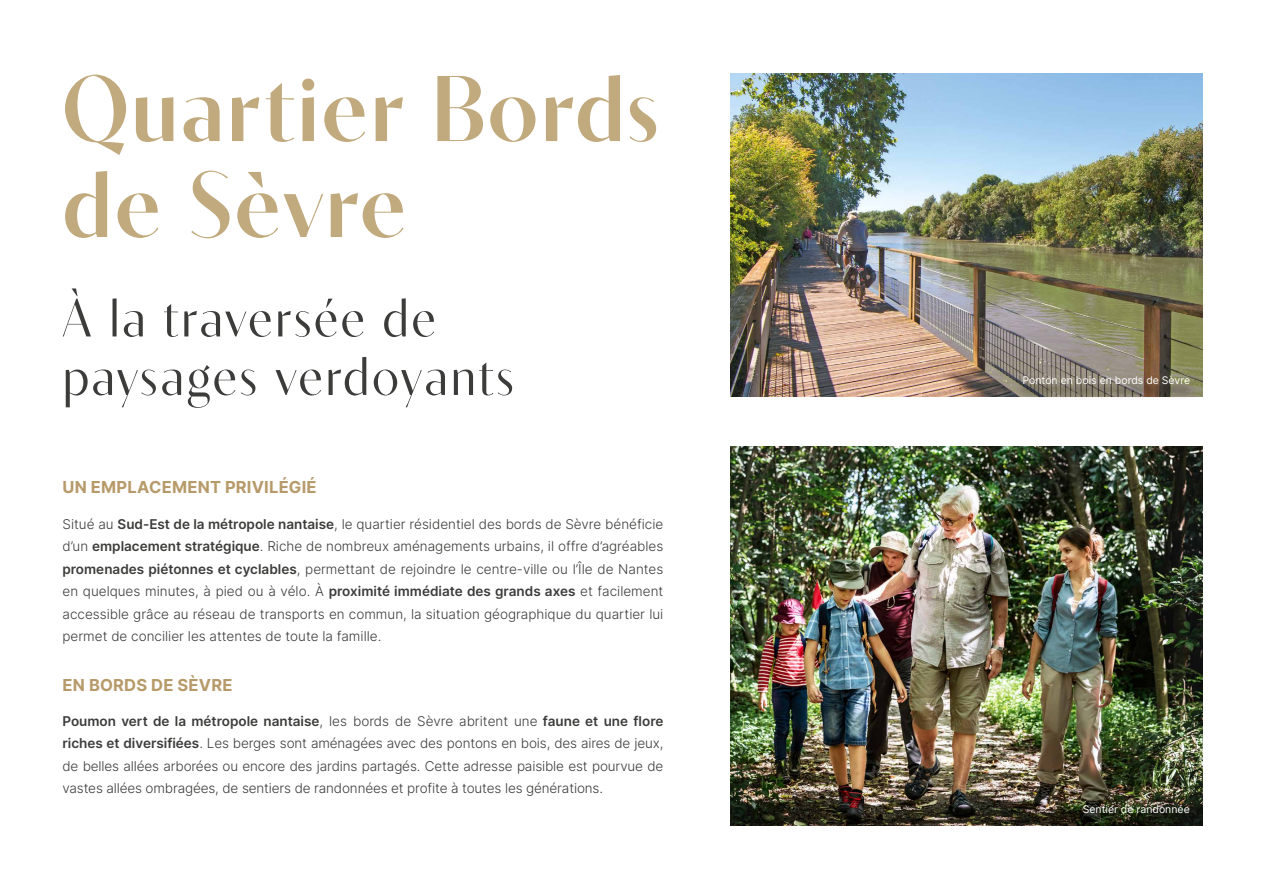
<style>
.page{position:relative;width:1263px;height:893px;background:#fff}
.page>*{position:absolute;margin:0;border:0;box-sizing:border-box;transform-origin:0 0}
.t1{font:600 93px/96px "Contralto Big";letter-spacing:.03em;color:#c1aa7e}
.t2{font:300 54px/58.5px "Contralto Big";letter-spacing:.05em;color:#3c3c3b}
.t3{font:700 16.5px "Inter";letter-spacing:.01em;color:#b79a69}
.t4{font:300 13.5px/22.5px "Inter";letter-spacing:-.01em;color:#3c3c3b;text-align:justify}
.t5{font:10.5px "Inter";color:#fff}
.s1{font-weight:600}
</style>
<div class="page">
<img style="left:730px;top:73px;width:472px;height:323px">
<img style="left:730px;top:446px;width:472px;height:379px">
<div style="left:1015px;top:377px;width:181px;height:24px;background:#000;opacity:.75"></div>
<h1 class="t1" style="left:63px;top:53px;width:597px">Quartier Bords de Sèvre</h1>
<h2 class="t2" style="left:63px;top:284px;width:453px">À la traversée de paysages verdoyants</h2>
<p class="t3" style="left:63px;top:475px;width:256px">UN EMPLACEMENT PRIVILÉGIÉ</p>
<p class="t4" style="left:63px;top:512px;width:602px">Situé au <span class="s1">Sud-Est de la métropole nantaise</span>, le quartier résidentiel des bords de Sèvre bénéficie d’un <span class="s1">emplacement stratégique</span>. Riche de nombreux aménagements urbains, il offre d’agréables <span class="s1">promenades piétonnes et cyclables</span>, permettant de rejoindre le centre-ville ou l’Île de Nantes en quelques minutes, à pied ou à vélo. À <span class="s1">proximité immédiate des grands axes</span> et facilement accessible grâce au réseau de transports en commun, la situation géographique du quartier lui permet de concilier les attentes de toute la famille.</p>
<p class="t3" style="left:63px;top:673px;width:171px">EN BORDS DE SÈVRE</p>
<p class="t4" style="left:63px;top:709px;width:602px"><span class="s1">Poumon vert de la métropole nantaise</span>, les bords de Sèvre abritent une <span class="s1">faune et une flore riches et diversifiées</span>. Les berges sont aménagées avec des pontons en bois, des aires de jeux, de belles allées arborées ou encore des jardins partagés. Cette adresse paisible est pourvue de vastes allées ombragées, de sentiers de randonnées et profite à toutes les générations.</p>
<p class="t5" style="left:1022px;top:373px;width:169px">Ponton en bois en bords de Sèvre</p>
<p class="t5" style="left:1083px;top:801px;width:109px">Sentier de randonnée</p>
</div>
